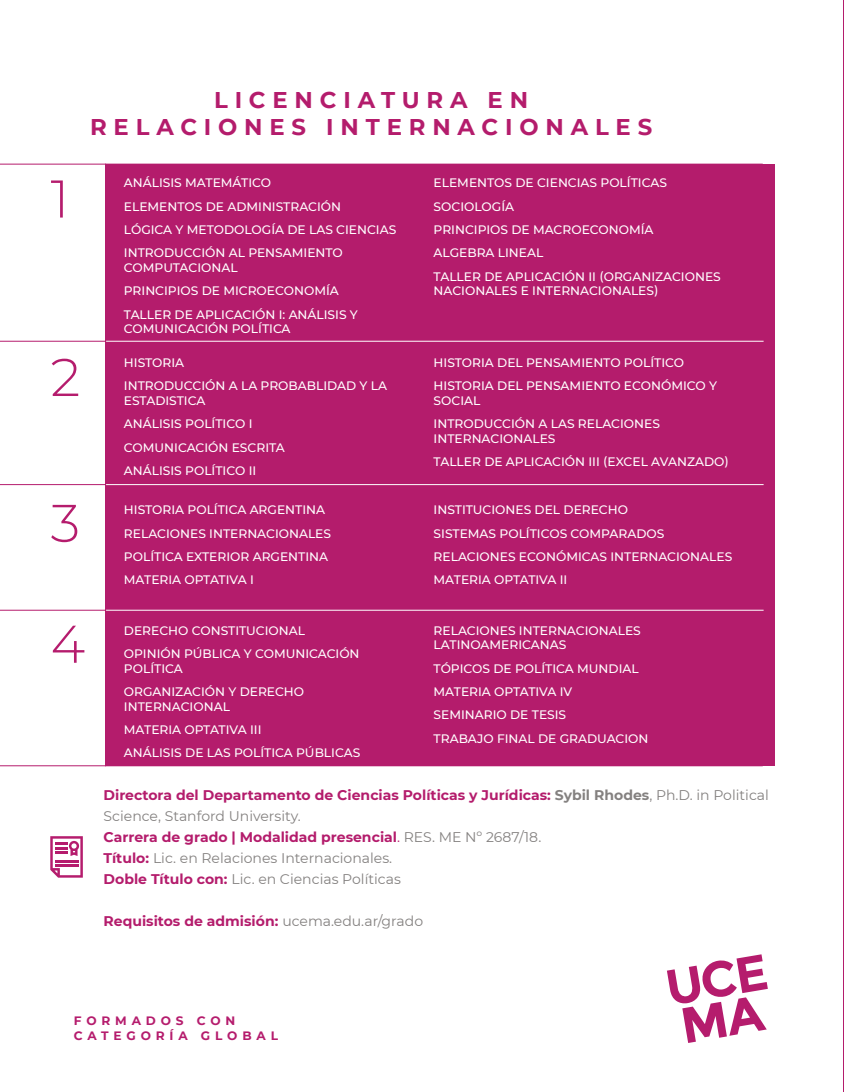
<style>
.page{position:relative;width:844px;height:1092px;background:#fff}
.page>*{position:absolute;margin:0;border:0;box-sizing:border-box;transform-origin:0 0}
.t1{font:300 52.85px "Montserrat";color:#b51c6d}
.t2{font:700 22.75px/27.3px "Montserrat";letter-spacing:.3em;color:#b41c6c;text-align:center}
.t3{font:14px/21px "Montserrat";color:#848180}
.t4{font:700 14px "Montserrat";color:#b41c6c}
.t5{font:500 12.25px/23.3px "Montserrat";color:#fff}
.t6{font:700 12.08px/14.5px "Montserrat";letter-spacing:.4em;color:#b51c6d}
.s1{font-weight:700;color:#b41c6c}
.s2{font-weight:700}
.s3{color:#b41c6c}
.s4{font-weight:400;color:#848180}
</style>
<div class="page">
<hr style="left:843px;top:0;width:1px;height:1091px;background:#b41c6c">
<svg style="left:667px;top:954px;width:100px;height:88px"></svg>
<div style="left:105px;top:164px;width:669px;height:602px;background:#b41c6c"></div>
<hr style="left:106px;top:341px;width:657px;height:1px;background:#fff">
<hr style="left:0;top:341px;width:106px;height:1px;background:#b51c6d">
<hr style="left:0;top:164px;width:106px;height:1px;background:#b51c6d">
<hr style="left:0;top:765px;width:106px;height:1px;background:#b51c6d">
<hr style="left:0;top:484px;width:106px;height:1px;background:#b51c6d">
<hr style="left:106px;top:484px;width:657px;height:1px;background:#fff">
<hr style="left:0;top:609px;width:106px;height:1px;background:#b51c6d">
<hr style="left:106px;top:609px;width:657px;height:1px;background:#fff">
<svg style="left:50px;top:836px;width:33px;height:41px"></svg>
<h2 class="t2" style="left:90px;top:86px;width:563px">LICENCIATURA EN<br>RELACIONES INTERNACIONALES</h2>
<h1 class="t1" style="left:51px;top:166px;width:20px">1</h1>
<p class="t5" style="left:124px;top:171px;width:274px">ANÁLISIS MATEMÁTICO<br>ELEMENTOS DE ADMINISTRACIÓN<br>LÓGICA Y METODOLOGÍA DE LAS CIENCIAS<br>INTRODUCCIÓN AL PENSAMIENTO</p>
<p class="t5" style="left:124px;top:256px;width:235px">COMPUTACIONAL<br>PRINCIPIOS DE MICROECONOMÍA<br>TALLER DE APLICACIÓN I: ANÁLISIS Y</p>
<p class="t5" style="left:124px;top:317px;width:168px">COMUNICACIÓN POLÍTICA</p>
<p class="t5" style="left:433px;top:171px;width:288px">ELEMENTOS DE CIENCIAS POLÍTICAS<br>SOCIOLOGÍA<br>PRINCIPIOS DE MACROECONOMÍA<br>ALGEBRA LINEAL<br>TALLER DE APLICACIÓN II (ORGANIZACIONES</p>
<p class="t5" style="left:433px;top:279px;width:226px">NACIONALES E INTERNACIONALES)</p>
<h1 class="t1" style="left:51px;top:345px;width:31px">2</h1>
<p class="t5" style="left:124px;top:351px;width:265px">HISTORIA<br>INTRODUCCIÓN A LA PROBABLIDAD Y LA</p>
<p class="t5" style="left:124px;top:389px;width:162px">ESTADISTICA<br>ANÁLISIS POLÍTICO I<br>COMUNICACIÓN ESCRITA<br>ANÁLISIS POLÍTICO II</p>
<p class="t5" style="left:433px;top:351px;width:285px">HISTORIA DEL PENSAMIENTO POLÍTICO<br>HISTORIA DEL PENSAMIENTO ECONÓMICO Y</p>
<p class="t5" style="left:433px;top:389px;width:228px">SOCIAL<br>INTRODUCCIÓN A LAS RELACIONES</p>
<p class="t5" style="left:433px;top:427px;width:297px">INTERNACIONALES<br>TALLER DE APLICACIÓN III (EXCEL AVANZADO)</p>
<h1 class="t1" style="left:51px;top:490px;width:31px">3</h1>
<p class="t5" style="left:124px;top:498px;width:209px">HISTORIA POLÍTICA ARGENTINA<br>RELACIONES INTERNACIONALES<br>POLÍTICA EXTERIOR ARGENTINA<br>MATERIA OPTATIVA I</p>
<p class="t5" style="left:433px;top:498px;width:300px">INSTITUCIONES DEL DERECHO<br>SISTEMAS POLÍTICOS COMPARADOS<br>RELACIONES ECONÓMICAS INTERNACIONALES<br>MATERIA OPTATIVA II</p>
<h1 class="t1" style="left:51px;top:611px;width:36px">4</h1>
<p class="t5" style="left:124px;top:618px;width:237px">DERECHO CONSTITUCIONAL<br>OPINIÓN PÚBLICA Y COMUNICACIÓN</p>
<p class="t5" style="left:124px;top:656px;width:182px">POLÍTICA<br>ORGANIZACIÓN Y DERECHO</p>
<p class="t5" style="left:124px;top:694px;width:238px">INTERNACIONAL<br>MATERIA OPTATIVA III<br>ANÁLISIS DE LAS POLÍTICA PÚBLICAS</p>
<p class="t5" style="left:433px;top:622px;width:209px;line-height:14.7px">RELACIONES INTERNACIONALES<br>LATINOAMERICANAS</p>
<p class="t5" style="left:433px;top:656px;width:216px">TÓPICOS DE POLÍTICA MUNDIAL<br>MATERIA OPTATIVA IV<br>SEMINARIO DE TESIS<br>TRABAJO FINAL DE GRADUACION</p>
<p class="t3" style="left:104px;top:784px;width:666px"><span class="s1">Directora del Departamento de Ciencias Políticas y Jurídicas:</span> <span class="s2">Sybil Rhodes</span>, Ph.D. in Political Science, Stanford University.<br><span class="s1">Carrera de grado | Modalidad presencial</span><span class="s3">.</span> RES. ME Nº 2687/18.<br><span class="s1">Título:</span> Lic. en Relaciones Internacionales.<br><span class="s1">Doble Título con:</span> Lic. en Ciencias Políticas</p>
<p class="t4" style="left:104px;top:912px;width:321px">Requisitos de admisión: <span class="s4">ucema.edu.ar/grado</span></p>
<p class="t6" style="left:74px;top:1013px;width:206px">FORMADOS CON<br>CATEGORÍA GLOBAL</p>
</div>
